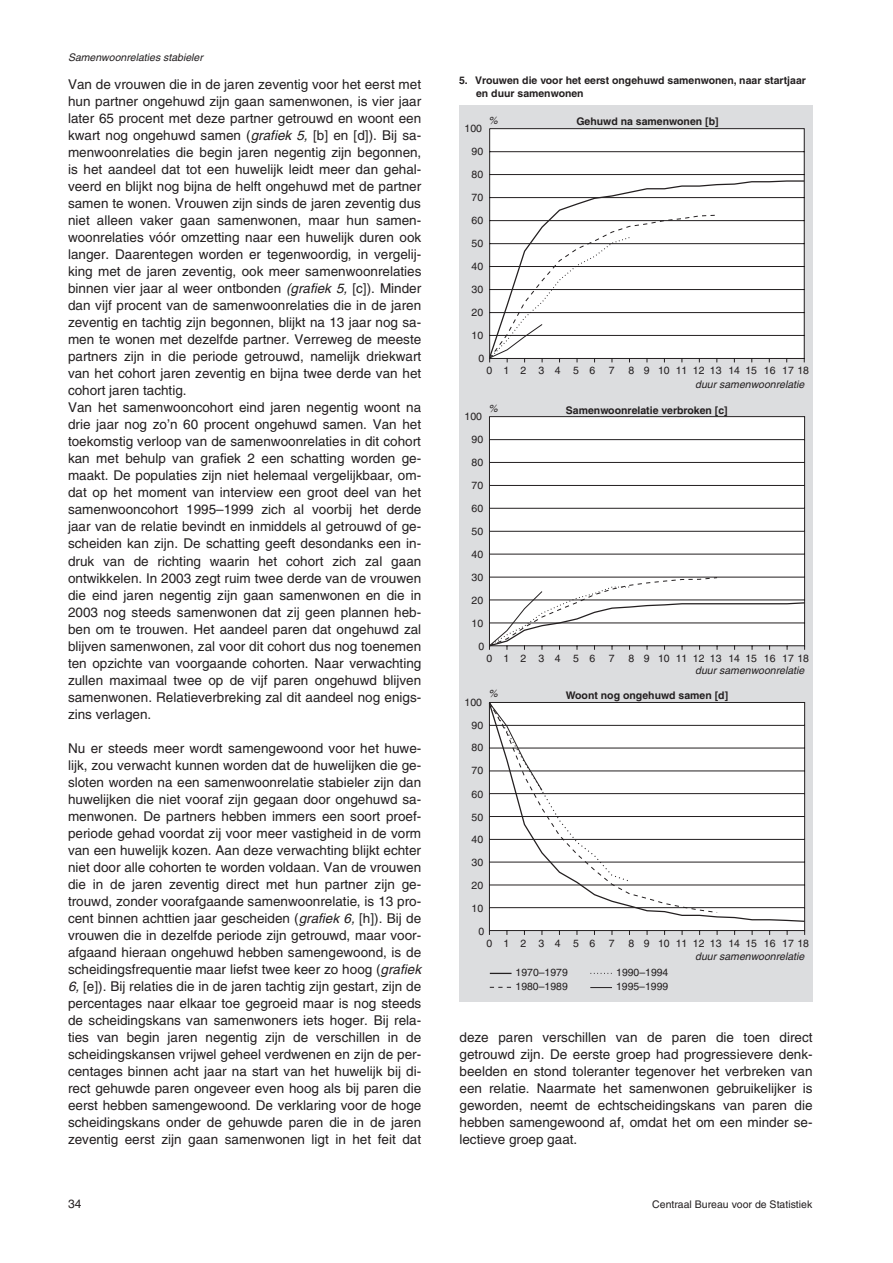
<style>
.page{position:relative;width:893px;height:1263px;background:#fff}
.page>*{position:absolute;margin:0;border:0;box-sizing:border-box;transform-origin:0 0}
.t1{font:13.5px/17px "Helvetica";color:#231f20;text-align:justify}
.t2{font:12px "Helvetica";color:#231f20}
.t3{font:10.5px/14px "Helvetica";color:#231f20}
.t4{font:700 10.5px "Helvetica";color:#231f20}
.t5{font:italic 10.5px "Helvetica";color:#231f20}
.s1{font-style:italic}
.s2{color:#fff}
</style>
<div class="page">
<div style="left:459px;top:106px;width:353px;height:896px;background:#dcdddf"></div>
<svg style="left:490px;top:973px;width:21px;height:1px"></svg>
<svg style="left:490px;top:987px;width:21px;height:1px"></svg>
<svg style="left:590px;top:973px;width:22px;height:1px"></svg>
<svg style="left:489px;top:128px;width:315px;height:235px;background:#efefef"></svg>
<svg style="left:489px;top:180px;width:316px;height:179px;background:#f1f0f0"></svg>
<svg style="left:489px;top:214px;width:228px;height:146px;background:#eeeded"></svg>
<svg style="left:489px;top:416px;width:316px;height:234px;background:#f1f1f1"></svg>
<svg style="left:489px;top:577px;width:317px;height:70px;background:#ebebeb"></svg>
<svg style="left:489px;top:923px;width:316px;height:12px"></svg>
<svg style="left:488px;top:702px;width:318px;height:221px;background:#f1f1f1"></svg>
<svg style="left:488px;top:702px;width:230px;height:211px;background:#f2f1f1"></svg>
<svg style="left:488px;top:702px;width:142px;height:181px;background:#f0f0f0"></svg>
<svg style="left:590px;top:987px;width:22px;height:1px"></svg>
<p class="t5" style="left:68px;top:54px;width:138px">Samenwoonrelaties stabieler</p>
<p class="t1" style="left:68px;top:77px;width:355px;text-align:left">Van de vrouwen die in de jaren zeventig voor het eerst met hun partner ongehuwd zijn gaan samenwonen, is vier jaar later 65 procent met deze partner getrouwd en woont een kwart nog ongehuwd samen (<span class="s1">grafiek 5,</span> [b] en [d]). Bij sa&shy;menwoonrelaties die begin jaren negentig zijn begonnen, is het aandeel dat tot een huwelijk leidt meer dan gehal&shy;veerd en blijkt nog bijna de helft ongehuwd met de partner samen te wonen. Vrouwen zijn sinds de jaren zeventig dus niet alleen vaker gaan samenwonen, maar hun samen&shy;woonrelaties vóór omzetting naar een huwelijk duren ook langer. Daarentegen worden er tegenwoordig, in vergelij&shy;king met de jaren zeventig, ook meer samenwoonrelaties binnen vier jaar al weer ontbonden <span class="s1">(grafiek 5,</span> [c]). Minder dan vijf procent van de samenwoonrelaties die in de jaren zeventig en tachtig zijn begonnen, blijkt na 13 jaar nog sa&shy;men te wonen met dezelfde partner<span class="s1">.</span> Verreweg de meeste partners zijn in die periode getrouwd, namelijk driekwart van het cohort jaren zeventig en bijna twee derde van het cohort jaren tachtig.<br>Van het samenwooncohort eind jaren negentig woont na drie jaar nog zo’n 60 procent ongehuwd samen. Van het toekomstig verloop van de samenwoonrelaties in dit cohort kan met behulp van grafiek 2 een schatting worden ge&shy;maakt. De populaties zijn niet helemaal vergelijkbaar, om&shy;dat op het moment van interview een groot deel van het samenwooncohort 1995–1999 zich al voorbij het derde jaar van de relatie bevindt en inmiddels al getrouwd of ge&shy;scheiden kan zijn. De schatting geeft desondanks een in&shy;druk van de richting waarin het cohort zich zal gaan ontwikkelen. In 2003 zegt ruim twee derde van de vrouwen die eind jaren negentig zijn gaan samenwonen en die in 2003 nog steeds samenwonen dat zij geen plannen heb&shy;ben om te trouwen. Het aandeel paren dat ongehuwd zal blijven samenwonen, zal voor dit cohort dus nog toenemen ten opzichte van voorgaande cohorten. Naar verwachting zullen maximaal twee op de vijf paren ongehuwd blijven samenwonen. Relatieverbreking zal dit aandeel nog enigs&shy;zins verlagen.</p>
<p class="t1" style="left:68px;top:741px;width:355px">Nu er steeds meer wordt samengewoond voor het huwe&shy;lijk, zou verwacht kunnen worden dat de huwelijken die ge&shy;sloten worden na een samenwoonrelatie stabieler zijn dan huwelijken die niet vooraf zijn gegaan door ongehuwd sa&shy;menwonen. De partners hebben immers een soort proef&shy;periode gehad voordat zij voor meer vastigheid in de vorm van een huwelijk kozen. Aan deze verwachting blijkt echter niet door alle cohorten te worden voldaan. Van de vrouwen die in de jaren zeventig direct met hun partner zijn ge&shy;trouwd, zonder voorafgaande samenwoonrelatie, is 13 pro&shy;cent binnen achttien jaar gescheiden (<span class="s1">grafiek 6,</span> [h]). Bij de vrouwen die in dezelfde periode zijn getrouwd, maar voor&shy;afgaand hieraan ongehuwd hebben samengewoond, is de scheidingsfrequentie maar liefst twee keer zo hoog (<span class="s1">grafiek 6,</span>[e]). Bij relaties die in de jaren tachtig zijn gestart, zijn de percentages naar elkaar toe gegroeid maar is nog steeds de scheidingskans van samenwoners iets hoger. Bij rela&shy;ties van begin jaren negentig zijn de verschillen in de scheidingskansen vrijwel geheel verdwenen en zijn de per&shy;centages binnen acht jaar na start van het huwelijk bij di&shy;rect gehuwde paren ongeveer even hoog als bij paren die eerst hebben samengewoond. De verklaring voor de hoge scheidingskans onder de gehuwde paren die in de jaren zeventig eerst zijn gaan samenwonen ligt in het feit dat</p>
<p class="t4" style="left:459px;top:77px;width:348px">5. Vrouwen die voor het eerst ongehuwd samenwonen, naar startjaar</p>
<p class="t4" style="left:459px;top:89px;width:126px"><span class="s2">4.</span> en duur samenwonen</p>
<p class="t5" style="left:488px;top:116px;width:13px">%</p>
<p class="t4" style="left:576px;top:117px;width:144px">Gehuwd na samenwonen [b]</p>
<p class="t3" style="left:464px;top:123px;width:19px">100</p>
<p class="t3" style="left:471px;top:146px;width:13px">90</p>
<p class="t3" style="left:471px;top:169px;width:13px">80</p>
<p class="t3" style="left:471px;top:192px;width:13px">70</p>
<p class="t3" style="left:471px;top:215px;width:13px">60</p>
<p class="t3" style="left:471px;top:238px;width:13px">50</p>
<p class="t3" style="left:471px;top:261px;width:13px">40</p>
<p class="t3" style="left:471px;top:284px;width:13px">30</p>
<p class="t3" style="left:471px;top:307px;width:13px">20</p>
<p class="t3" style="left:471px;top:330px;width:13px">10</p>
<p class="t3" style="left:478px;top:353px;width:7px">0</p>
<p class="t3" style="left:486px;top:365px;width:110px">01234 56</p>
<p class="t3" style="left:608px;top:365px;width:7px">7</p>
<p class="t3" style="left:628px;top:365px;width:182px">8 9 10 11 12 13 14 15 16 1718</p>
<p class="t5" style="left:488px;top:405px;width:13px">%</p>
<p class="t3" style="left:464px;top:411px;width:19px">100</p>
<p class="t3" style="left:471px;top:434px;width:13px">90</p>
<p class="t3" style="left:471px;top:457px;width:13px">80</p>
<p class="t3" style="left:471px;top:480px;width:13px">70</p>
<p class="t3" style="left:471px;top:503px;width:13px">60</p>
<p class="t3" style="left:471px;top:526px;width:13px">50</p>
<p class="t3" style="left:471px;top:549px;width:13px">40</p>
<p class="t3" style="left:471px;top:572px;width:13px">30</p>
<p class="t3" style="left:471px;top:595px;width:13px">20</p>
<p class="t3" style="left:471px;top:618px;width:13px">10</p>
<p class="t3" style="left:478px;top:641px;width:7px">0</p>
<p class="t5" style="left:695px;top:380px;width:113px">duur samenwoonrelatie</p>
<p class="t4" style="left:566px;top:406px;width:163px">Samenwoonrelatie verbroken [c]</p>
<p class="t3" style="left:486px;top:653px;width:110px">01234 56</p>
<p class="t3" style="left:608px;top:653px;width:7px">7</p>
<p class="t3" style="left:628px;top:653px;width:182px">8 9 10 11 12 13 14 15 16 1718</p>
<p class="t5" style="left:695px;top:667px;width:113px">duur samenwoonrelatie</p>
<p class="t5" style="left:488px;top:689px;width:13px">%</p>
<p class="t3" style="left:464px;top:696px;width:19px">100</p>
<p class="t3" style="left:471px;top:719px;width:13px">90</p>
<p class="t3" style="left:471px;top:742px;width:13px">80</p>
<p class="t3" style="left:471px;top:765px;width:13px">70</p>
<p class="t3" style="left:471px;top:788px;width:13px">60</p>
<p class="t3" style="left:471px;top:811px;width:13px">50</p>
<p class="t3" style="left:471px;top:834px;width:13px">40</p>
<p class="t3" style="left:471px;top:857px;width:13px">30</p>
<p class="t3" style="left:471px;top:880px;width:13px">20</p>
<p class="t3" style="left:471px;top:903px;width:13px">10</p>
<p class="t3" style="left:478px;top:926px;width:7px">0</p>
<p class="t4" style="left:566px;top:691px;width:164px">Woont nog ongehuwd samen [d]</p>
<p class="t3" style="left:486px;top:938px;width:110px">01234 56</p>
<p class="t3" style="left:608px;top:938px;width:7px">7</p>
<p class="t3" style="left:628px;top:938px;width:182px">8 9 10 11 12 13 14 15 16 1718</p>
<p class="t3" style="left:515px;top:966px;width:54px">1970–1979<br>1980–1989</p>
<p class="t3" style="left:616px;top:966px;width:54px">1990–1994</p>
<p class="t3" style="left:616px;top:980px;width:54px">1995–1999</p>
<p class="t5" style="left:695px;top:952px;width:113px">duur samenwoonrelatie</p>
<p class="t1" style="left:459px;top:1030px;width:354px">deze paren verschillen van de paren die toen direct getrouwd zijn. De eerste groep had progressievere denk&shy;beelden en stond toleranter tegenover het verbreken van een relatie. Naarmate het samenwonen gebruikelijker is geworden, neemt de echtscheidingskans van paren die hebben samengewoond af, omdat het om een minder se&shy;lectieve groep gaat.</p>
<p class="t2" style="left:68px;top:1200px;width:15px">34</p>
<p class="t3" style="left:652px;top:1199px;width:161px">Centraal Bureau voor de Statistiek</p>
</div>
